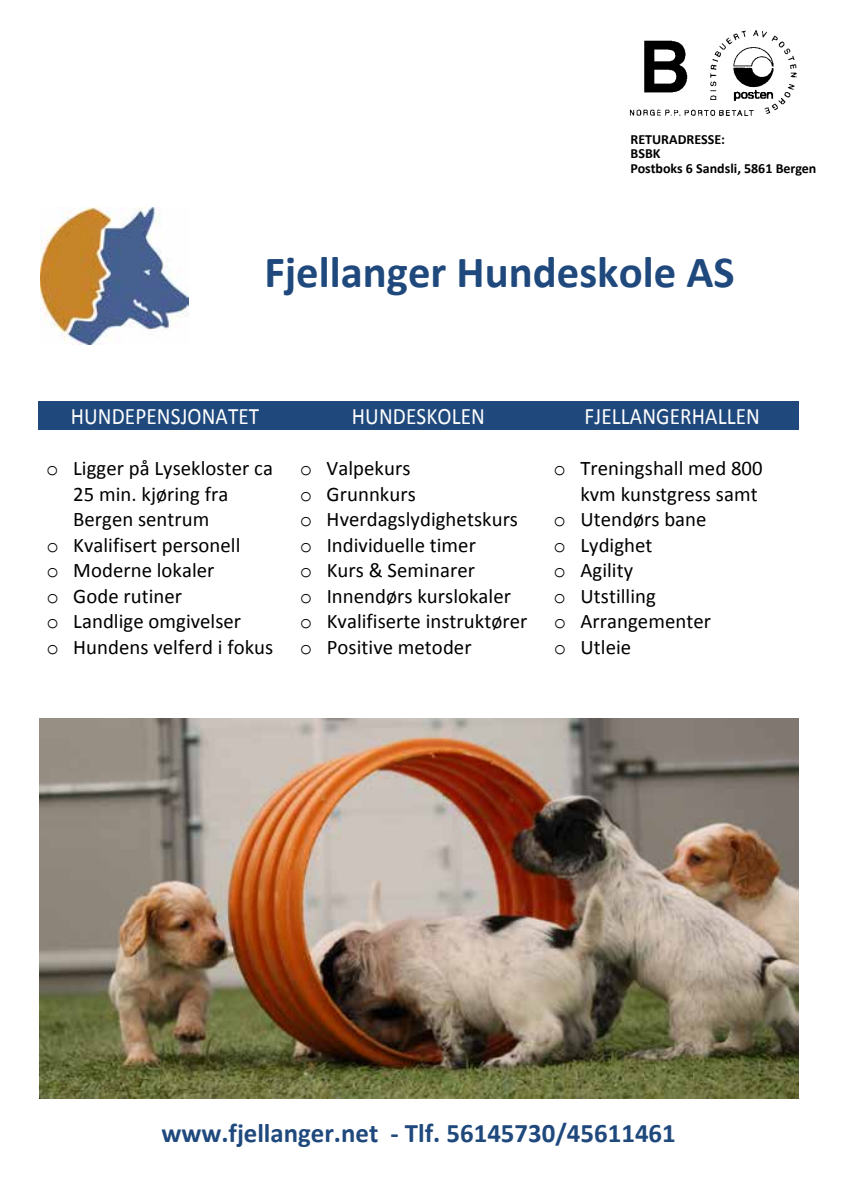
<style>
.page{position:relative;width:844px;height:1191px;background:#fff}
.page>*{position:absolute;margin:0;border:0;box-sizing:border-box;transform-origin:0 0}
.t1{font:700 44.62px "Calibri";color:#1f497d}
.t2{font:700 26.78px "Calibri";color:#1f497d}
.t3{font:23.62px "Calibri";letter-spacing:.005em;color:#fff;scale:.9 1}
.t4{font:20.82px/25.6px "Calibri";color:#000}
.t5{font:700 14px/14px "Calibri";color:#000}
.s1{font-family:"Courier New"}
</style>
<div class="page">
<div style="left:38px;top:401px;width:254px;height:29px;background:#1f497d"></div>
<div style="left:292px;top:401px;width:253px;height:29px;background:#1f497d"></div>
<div style="left:545px;top:401px;width:253px;height:29px;background:#1f497d"></div>
<img style="left:39px;top:719px;width:759px;height:379px">
<img style="left:41px;top:207px;width:147px;height:138px">
<img style="left:629px;top:30px;width:168px;height:86px">
<p class="t5" style="left:630px;top:133px;width:187px">RETURADRESSE:<br>BSBK<br>Postboks 6 Sandsli, 5861 Bergen</p>
<h1 class="t1" style="left:264px;top:244px;width:472px">Fjellanger Hundeskole AS</h1>
<p class="t3" style="left:71px;top:401px;width:211px">HUNDEPENSJONATET</p>
<p class="t3" style="left:352px;top:401px;width:149px">HUNDESKOLEN</p>
<p class="t3" style="left:584px;top:401px;width:196px">FJELLANGERHALLEN</p>
<p class="t4" style="left:46px;top:455px;width:228px"><span class="s1">o</span> Ligger på Lysekloster ca</p>
<p class="t4" style="left:73px;top:481px;width:157px">25 min. kjøring fra</p>
<p class="t4" style="left:73px;top:506px;width:138px">Bergen sentrum</p>
<p class="t4" style="left:46px;top:532px;width:195px"><span class="s1">o</span> Kvalifisert personell</p>
<p class="t4" style="left:46px;top:557px;width:169px"><span class="s1">o</span> Moderne lokaler</p>
<p class="t4" style="left:46px;top:583px;width:137px"><span class="s1">o</span> Gode rutiner</p>
<p class="t4" style="left:46px;top:608px;width:196px"><span class="s1">o</span> Landlige omgivelser</p>
<p class="t4" style="left:46px;top:634px;width:228px"><span class="s1">o</span> Hundens velferd i fokus</p>
<p class="t4" style="left:300px;top:455px;width:229px"><span class="s1">o</span> Valpekurs<br><span class="s1">o</span> Grunnkurs<br><span class="s1">o</span> Hverdagslydighetskurs <span class="s1">o</span> Individuelle timer<br><span class="s1">o</span> Kurs &amp; Seminarer<br><span class="s1">o</span> Innendørs kurslokaler <span class="s1">o</span> Kvalifiserte instruktører <span class="s1">o</span> Positive metoder</p>
<p class="t4" style="left:553px;top:455px;width:211px"><span class="s1">o</span> Treningshall med 800</p>
<p class="t4" style="left:580px;top:481px;width:179px">kvm kunstgress samt</p>
<p class="t4" style="left:553px;top:506px;width:154px"><span class="s1">o</span> Utendørs bane</p>
<p class="t4" style="left:553px;top:532px;width:100px"><span class="s1">o</span> Lydighet</p>
<p class="t4" style="left:553px;top:557px;width:81px"><span class="s1">o</span> Agility</p>
<p class="t4" style="left:553px;top:583px;width:104px"><span class="s1">o</span> Utstilling</p>
<p class="t4" style="left:553px;top:608px;width:159px"><span class="s1">o</span> Arrangementer</p>
<p class="t4" style="left:553px;top:634px;width:79px"><span class="s1">o</span> Utleie</p>
<p class="t2" style="left:161px;top:1116px;width:516px">www.fjellanger.net --‐ Tlf. 56145730/45611461</p>
</div>
